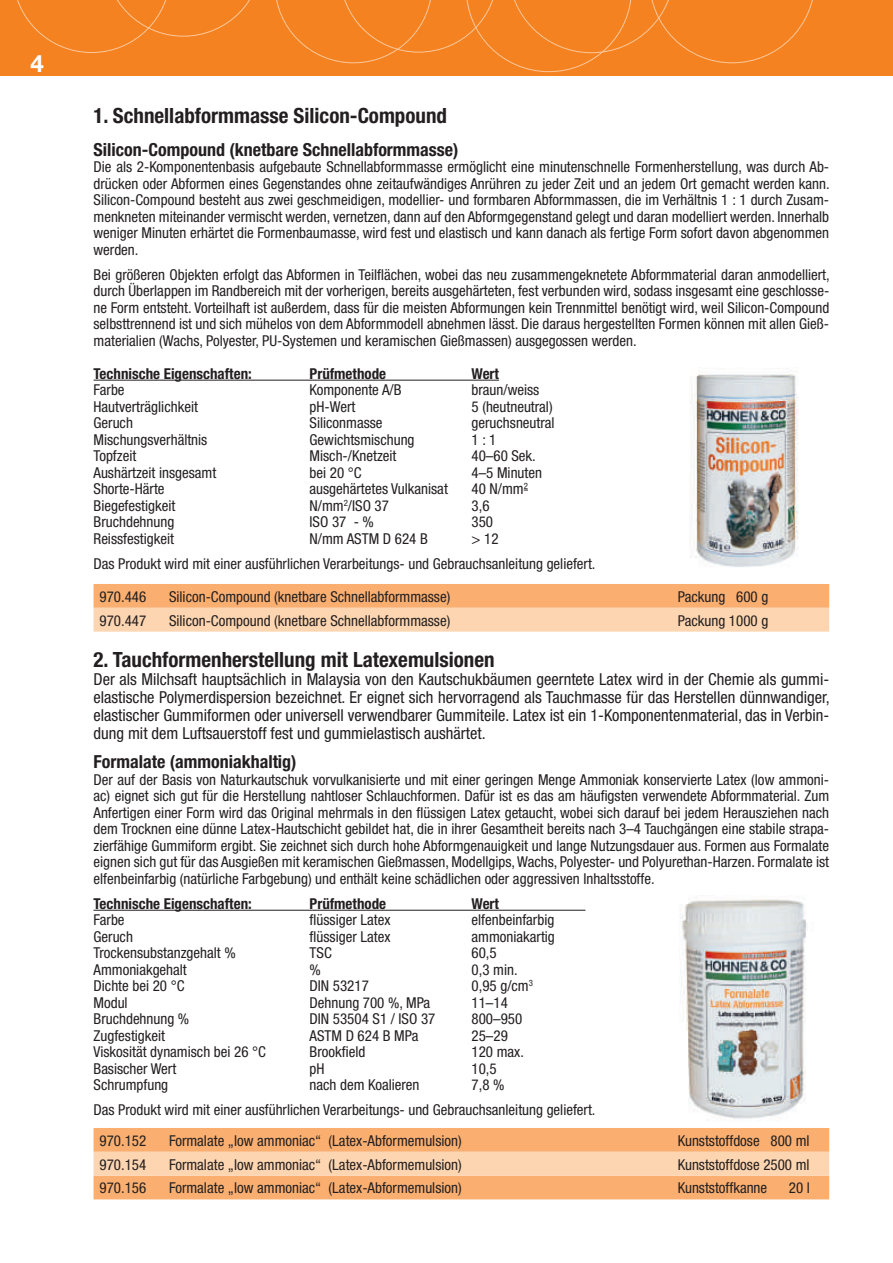
<style>
.page{position:relative;width:893px;height:1263px;background:#fff}
.page>*{position:absolute;margin:0;border:0;box-sizing:border-box;transform-origin:0 0}
.t1{font:700 24px "Helvetica Neue";color:#fff}
.t2{font:700 condensed 21px "Helvetica Neue";color:#231f20}
.t3{font:700 condensed 18px "Helvetica Neue";color:#231f20}
.t4{font:condensed 16.5px/18px "Helvetica Neue";color:#231f20;text-align:justify}
.t5{font:condensed 15px/16.5px "Helvetica Neue";color:#231f20;text-align:justify}
.t6{font:700 condensed 15px "Helvetica Neue";color:#231f20}
</style>
<div class="page">
<div style="left:0;top:0;width:893px;height:76px;background:#f58220"></div>
<svg style="left:17px;top:0;width:233px;height:53px"></svg>
<svg style="left:276px;top:0;width:537px;height:72px"></svg>
<hr style="left:94px;top:380px;width:405px;height:1px;background:#231f20">
<hr style="left:94px;top:910px;width:491px;height:1px;background:#231f20">
<svg style="left:94px;top:584px;width:735px;height:48px;background:#fbc291"></svg>
<div style="left:94px;top:1128px;width:735px;height:71px;background:#faaf71"></div>
<div style="left:94px;top:1152px;width:735px;height:23px;background:#fdd5b0"></div>
<img style="left:690px;top:374px;width:109px;height:193px">
<img style="left:680px;top:897px;width:127px;height:222px">
<h1 class="t1" style="left:31px;top:49px;width:15px">4</h1>
<h2 class="t2" style="left:94px;top:107px;width:355px">1. Schnellabformmasse Silicon-Compound</h2>
<p class="t3" style="left:94px;top:143px;width:367px">Silicon-Compound (knetbare Schnellabformmasse)</p>
<p class="t5" style="left:94px;top:160px;width:738px">Die als 2-Komponentenbasis aufgebaute Schnellabformmasse ermöglicht eine minutenschnelle Formenherstellung, was durch Ab&shy;drücken oder Abformen eines Gegenstandes ohne zeitaufwändiges Anrühren zu jeder Zeit und an jedem Ort gemacht werden kann.<br>Silicon-Compound besteht aus zwei geschmeidigen, modellier- und formbaren Abformmassen, die im Verhältnis 1 : 1 durch Zusam&shy;menkneten miteinander vermischt werden, vernetzen, dann auf den Abformgegenstand gelegt und daran modelliert werden. Innerhalb weniger Minuten erhärtet die Formenbaumasse, wird fest und elastisch und kann danach als fertige Form sofort davon abgenommen werden.</p>
<p class="t5" style="left:94px;top:268px;width:738px">Bei größeren Objekten erfolgt das Abformen in Teilflächen, wobei das neu zusammengeknetete Abformmaterial daran anmodelliert, durch Überlappen im Randbereich mit der vorherigen, bereits ausgehärteten, fest verbunden wird, sodass insgesamt eine geschlosse&shy;ne Form entsteht. Vorteilhaft ist außerdem, dass für die meisten Abformungen kein Trennmittel benötigt wird, weil Silicon-Compound selbsttrennend ist und sich mühelos von dem Abformmodell abnehmen lässt. Die daraus hergestellten Formen können mit allen Gieß&shy;materialien (Wachs, Polyester, PU-Systemen und keramischen Gießmassen) ausgegossen werden.</p>
<p class="t6" style="left:94px;top:368px;width:160px">Technische Eigenschaften:</p>
<p class="t6" style="left:310px;top:368px;width:78px">Prüfmethode</p>
<p class="t6" style="left:472px;top:368px;width:29px">Wert</p>
<p class="t5" style="left:94px;top:383px;width:33px">Farbe</p>
<p class="t5" style="left:310px;top:383px;width:93px">Komponente A/B</p>
<p class="t5" style="left:472px;top:383px;width:69px">braun/weiss</p>
<p class="t5" style="left:94px;top:400px;width:106px">Hautverträglichkeit</p>
<p class="t5" style="left:310px;top:400px;width:47px">pH-Wert</p>
<p class="t5" style="left:472px;top:400px;width:83px">5 (heutneutral)</p>
<p class="t5" style="left:94px;top:416px;width:41px">Geruch</p>
<p class="t5" style="left:310px;top:416px;width:75px">Siliconmasse</p>
<p class="t5" style="left:472px;top:416px;width:85px">geruchsneutral</p>
<p class="t5" style="left:94px;top:433px;width:115px">Mischungsverhältnis</p>
<p class="t5" style="left:310px;top:433px;width:106px">Gewichtsmischung</p>
<p class="t5" style="left:472px;top:433px;width:26px">1 : 1</p>
<p class="t5" style="left:94px;top:449px;width:44px">Topfzeit</p>
<p class="t5" style="left:310px;top:449px;width:88px">Misch-/Knetzeit</p>
<p class="t5" style="left:472px;top:449px;width:66px">40–60 Sek.</p>
<p class="t5" style="left:94px;top:466px;width:124px">Aushärtzeit insgesamt</p>
<p class="t5" style="left:310px;top:466px;width:54px">bei 20 °C</p>
<p class="t5" style="left:472px;top:466px;width:72px">4–5 Minuten</p>
<p class="t5" style="left:94px;top:482px;width:73px">Shorte-Härte</p>
<p class="t5" style="left:310px;top:482px;width:140px">ausgehärtetes Vulkanisat</p>
<p class="t5" style="left:472px;top:482px;width:58px">40 N/mm<sup>2</sup></p>
<p class="t5" style="left:94px;top:499px;width:83px">Biegefestigkeit</p>
<p class="t5" style="left:310px;top:499px;width:81px">N/mm<sup>2</sup>/ISO 37</p>
<p class="t5" style="left:472px;top:499px;width:19px">3,6</p>
<p class="t5" style="left:94px;top:515px;width:82px">Bruchdehnung</p>
<p class="t5" style="left:310px;top:515px;width:66px">ISO 37 - %</p>
<p class="t5" style="left:472px;top:515px;width:23px">350</p>
<p class="t5" style="left:94px;top:532px;width:82px">Reissfestigkeit</p>
<p class="t5" style="left:310px;top:532px;width:120px">N/mm ASTM D 624 B</p>
<p class="t5" style="left:94px;top:527px;width:503px;line-height:25px;text-indent:378px">&gt; 12<br>Das Produkt wird mit einer ausführlichen Verarbeitungs- und Gebrauchsanleitung geliefert.</p>
<p class="t5" style="left:100px;top:590px;width:48px">970.446</p>
<p class="t5" style="left:169px;top:590px;width:283px">Silicon-Compound (knetbare Schnellabformmasse)</p>
<p class="t5" style="left:678px;top:590px;width:92px">Packung 600 g</p>
<p class="t5" style="left:100px;top:614px;width:48px">970.447</p>
<p class="t5" style="left:169px;top:614px;width:283px">Silicon-Compound (knetbare Schnellabformmasse)</p>
<p class="t5" style="left:678px;top:614px;width:92px">Packung 1000 g</p>
<h2 class="t2" style="left:94px;top:652px;width:403px">2. Tauchformenherstellung mit Latexemulsionen</h2>
<p class="t4" style="left:94px;top:672px;width:738px">Der als Milchsaft hauptsächlich in Malaysia von den Kautschukbäumen geerntete Latex wird in der Chemie als gummi&shy;elastische Polymerdispersion bezeichnet. Er eignet sich hervorragend als Tauchmasse für das Herstellen dünnwandiger, elastischer Gummiformen oder universell verwendbarer Gummiteile. Latex ist ein 1-Komponentenmaterial, das in Verbin&shy;dung mit dem Luftsauerstoff fest und gummielastisch aushärtet.</p>
<p class="t3" style="left:94px;top:755px;width:205px">Formalate (ammoniakhaltig)</p>
<p class="t5" style="left:94px;top:773px;width:737px">Der auf der Basis von Naturkautschuk vorvulkanisierte und mit einer geringen Menge Ammoniak konservierte Latex (low ammoni&shy;ac) eignet sich gut für die Herstellung nahtloser Schlauchformen. Dafür ist es das am häufigsten verwendete Abformmaterial. Zum Anfertigen einer Form wird das Original mehrmals in den flüssigen Latex getaucht, wobei sich darauf bei jedem Herausziehen nach dem Trocknen eine dünne Latex-Hautschicht gebildet hat, die in ihrer Gesamtheit bereits nach 3–4 Tauchgängen eine stabile strapa&shy;zierfähige Gummiform ergibt. Sie zeichnet sich durch hohe Abformgenauigkeit und lange Nutzungsdauer aus. Formen aus Formalate eignen sich gut für das Ausgießen mit keramischen Gießmassen, Modellgips, Wachs, Polyester- und Polyurethan-Harzen. Formalate ist elfenbeinfarbig (natürliche Farbgebung) und enthält keine schädlichen oder aggressiven Inhaltsstoffe.</p>
<p class="t6" style="left:94px;top:898px;width:160px">Technische Eigenschaften:</p>
<p class="t6" style="left:310px;top:898px;width:78px">Prüfmethode</p>
<p class="t6" style="left:472px;top:898px;width:29px">Wert</p>
<p class="t5" style="left:94px;top:913px;width:33px">Farbe</p>
<p class="t5" style="left:310px;top:913px;width:82px">flüssiger Latex</p>
<p class="t5" style="left:472px;top:913px;width:84px">elfenbeinfarbig</p>
<p class="t5" style="left:94px;top:930px;width:41px">Geruch</p>
<p class="t5" style="left:310px;top:930px;width:82px">flüssiger Latex</p>
<p class="t5" style="left:472px;top:930px;width:85px">ammoniakartig</p>
<p class="t5" style="left:94px;top:946px;width:144px">Trockensubstanzgehalt %</p>
<p class="t5" style="left:310px;top:946px;width:24px">TSC</p>
<p class="t5" style="left:472px;top:946px;width:27px">60,5</p>
<p class="t5" style="left:94px;top:963px;width:95px">Ammoniakgehalt</p>
<p class="t5" style="left:310px;top:963px;width:13px">%</p>
<p class="t5" style="left:472px;top:963px;width:48px">0,3 min.</p>
<p class="t5" style="left:94px;top:979px;width:92px">Dichte bei 20 °C</p>
<p class="t5" style="left:310px;top:979px;width:61px">DIN 53217</p>
<p class="t5" style="left:472px;top:979px;width:63px">0,95 g/cm<sup>3</sup></p>
<p class="t5" style="left:94px;top:996px;width:36px">Modul</p>
<p class="t5" style="left:310px;top:996px;width:122px">Dehnung 700 %, MPa</p>
<p class="t5" style="left:472px;top:996px;width:38px">11–14</p>
<p class="t5" style="left:94px;top:1012px;width:97px">Bruchdehnung %</p>
<p class="t5" style="left:310px;top:1012px;width:127px">DIN 53504 S1 / ISO 37</p>
<p class="t5" style="left:472px;top:1012px;width:52px">800–950</p>
<p class="t5" style="left:94px;top:1029px;width:73px">Zugfestigkeit</p>
<p class="t5" style="left:310px;top:1029px;width:110px">ASTM D 624 B MPa</p>
<p class="t5" style="left:472px;top:1029px;width:38px">25–29</p>
<p class="t5" style="left:94px;top:1045px;width:174px">Viskosität dynamisch bei 26 °C</p>
<p class="t5" style="left:310px;top:1045px;width:57px">Brookfield</p>
<p class="t5" style="left:472px;top:1045px;width:54px">120 max.</p>
<p class="t5" style="left:94px;top:1062px;width:84px">Basischer Wert</p>
<p class="t5" style="left:310px;top:1062px;width:16px">pH</p>
<p class="t5" style="left:472px;top:1062px;width:27px">10,5</p>
<p class="t5" style="left:94px;top:1078px;width:76px">Schrumpfung</p>
<p class="t5" style="left:310px;top:1078px;width:111px">nach dem Koalieren</p>
<p class="t5" style="left:94px;top:1074px;width:503px;line-height:25px;text-indent:378px">7,8 %<br>Das Produkt wird mit einer ausführlichen Verarbeitungs- und Gebrauchsanleitung geliefert.</p>
<p class="t5" style="left:100px;top:1134px;width:48px">970.152</p>
<p class="t5" style="left:169px;top:1134px;width:294px">Formalate „low ammoniac“ (Latex-Abformemulsion)</p>
<p class="t5" style="left:678px;top:1134px;width:133px">Kunststoffdose 800 ml</p>
<p class="t5" style="left:100px;top:1157px;width:48px">970.154</p>
<p class="t5" style="left:169px;top:1157px;width:294px">Formalate „low ammoniac“ (Latex-Abformemulsion)</p>
<p class="t5" style="left:678px;top:1157px;width:133px">Kunststoffdose 2500 ml</p>
<p class="t5" style="left:100px;top:1181px;width:48px">970.156</p>
<p class="t5" style="left:169px;top:1181px;width:294px">Formalate „low ammoniac“ (Latex-Abformemulsion)</p>
<p class="t5" style="left:678px;top:1181px;width:91px">Kunststoffkanne</p>
<p class="t5" style="left:789px;top:1181px;width:23px">20 l</p>
</div>
